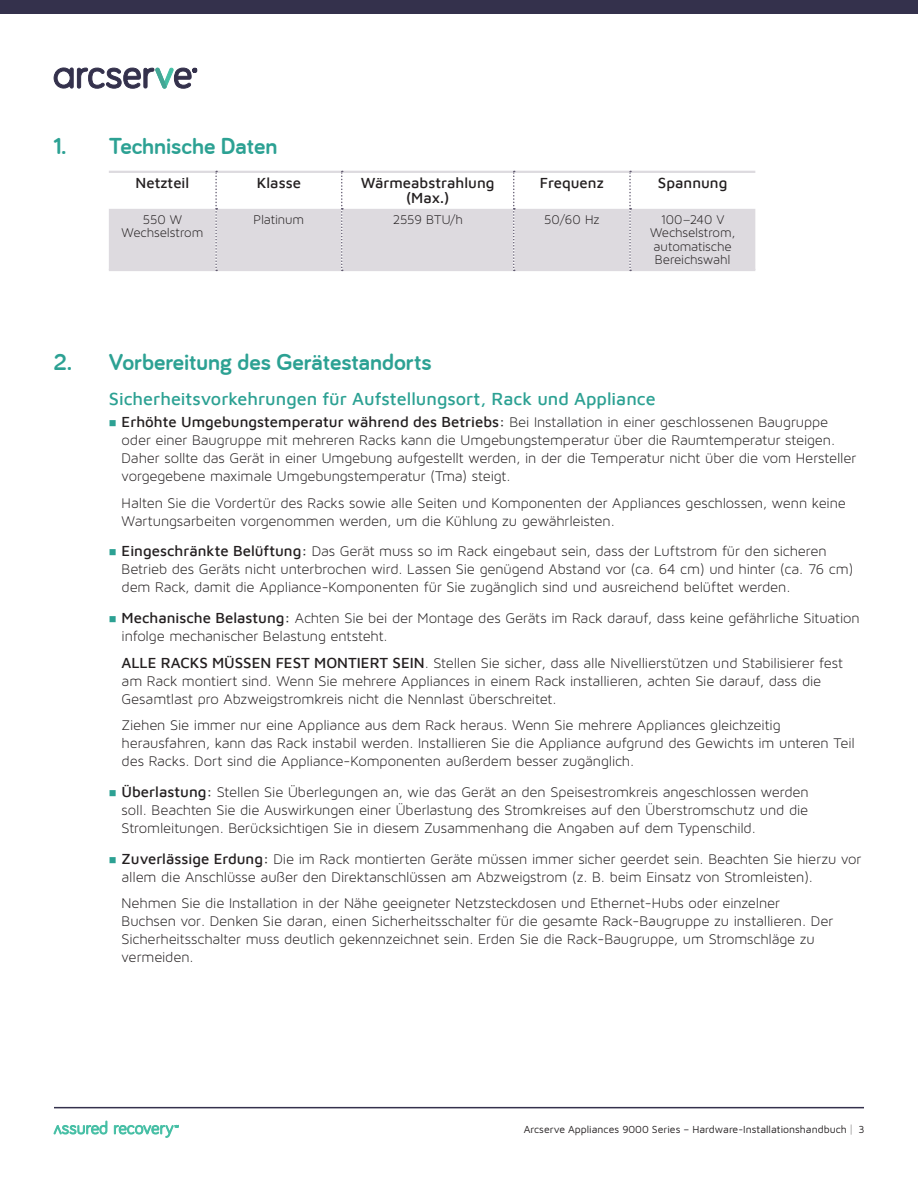
<style>
.page{position:relative;width:918px;height:1188px;background:#fff}
.page>*{position:absolute;margin:0;border:0;box-sizing:border-box;transform-origin:0 0}
.t1{font:700 24px "Bariol";color:#2ca193}
.t2{font:500 18px "Maven Pro";color:#2ca193}
.Body_IN{font:15px/18px "Maven Pro Light 300";letter-spacing:-.01em;color:#231f20}
.Table_Head_C{font:500 15px/15px "Maven Pro";color:#231f20;text-align:center}
.Table_Body_C{font:13.5px/13.5px "Maven Pro Light 300";letter-spacing:-.005em;color:#231f20;text-align:center}
.t3{font:10.5px "Maven Pro";color:#231f20}
.s1{font-family:"Maven Pro";font-weight:500}
.s2{font-family:"Bariol";font-weight:300}
</style>
<div class="page">
<div style="left:0;top:0;width:918px;height:14px;background:#34314c"></div>
<svg style="left:54px;top:68px;width:143px;height:20px"></svg>
<svg style="left:54px;top:1121px;width:124px;height:16px"></svg>
<hr style="left:54px;top:1107px;width:810px;height:1px;background:#34314c">
<svg style="left:109px;top:171px;width:646px;height:100px"></svg>
<h1 class="t1" style="left:54px;top:132px;width:225px">1. Technische Daten</h1>
<p class="Table_Head_C" style="left:136px;top:174px;width:55px">Netzteil</p>
<p class="Table_Head_C" style="left:257px;top:174px;width:46px">Klasse</p>
<p class="Table_Head_C" style="left:361px;top:174px;width:135px">Wärmeabstrahlung (Max.)</p>
<p class="Table_Head_C" style="left:540px;top:174px;width:65px">Frequenz</p>
<p class="Table_Head_C" style="left:658px;top:174px;width:71px">Spannung</p>
<p class="Table_Body_C" style="left:122px;top:212px;width:83px">550 W<br>Wechselstrom</p>
<p class="Table_Body_C" style="left:254px;top:212px;width:52px">Platinum</p>
<p class="Table_Body_C" style="left:393px;top:212px;width:72px">2559 BTU/h</p>
<p class="Table_Body_C" style="left:544px;top:212px;width:57px">50/60 Hz</p>
<p class="Table_Body_C" style="left:650px;top:212px;width:87px">100–240 V<br>Wechselstrom, automatische<br>Bereichswahl</p>
<h1 class="t1" style="left:54px;top:348px;width:380px">2. Vorbereitung des Gerätestandorts</h1>
<h2 class="t2" style="left:109px;top:386px;width:548px">Sicherheitsvorkehrungen für Aufstellungsort, Rack und Appliance</h2>
<p class="Body_IN" style="left:122px;top:413px;width:736px"><span class="s1">Erhöhte Umgebungstemperatur während des Betriebs:</span> Bei Installation in einer geschlossenen Baugruppe oder einer Baugruppe mit mehreren Racks kann die Umgebungstemperatur über die Raumtemperatur steigen.<br>Daher sollte das Gerät in einer Umgebung aufgestellt werden, in der die Temperatur nicht über die vom Hersteller vorgegebene maximale Umgebungstemperatur (Tma) steigt.</p>
<p class="Body_IN" style="left:122px;top:494px;width:726px">Halten Sie die Vordertür des Racks sowie alle Seiten und Komponenten der Appliances geschlossen, wenn keine<br>Wartungsarbeiten vorgenommen werden, um die Kühlung zu gewährleisten.</p>
<p class="Body_IN" style="left:122px;top:542px;width:733px"><span class="s1">Eingeschränkte Belüftung:</span> Das Gerät muss so im Rack eingebaut sein, dass der Luftstrom für den sicheren<br>Betrieb des Geräts nicht unterbrochen wird. Lassen Sie genügend Abstand vor (ca. 64 cm) und hinter (ca. 76 cm) dem Rack, damit die Appliance-Komponenten für Sie zugänglich sind und ausreichend belüftet werden.</p>
<p class="Body_IN" style="left:122px;top:609px;width:740px"><span class="s1">Mechanische Belastung:</span> Achten Sie bei der Montage des Geräts im Rack darauf, dass keine gefährliche Situation infolge mechanischer Belastung entsteht.</p>
<p class="Body_IN" style="left:122px;top:654px;width:723px"><span class="s1">ALLE RACKS MÜSSEN FEST MONTIERT SEIN</span>. Stellen Sie sicher, dass alle Nivellierstützen und Stabilisierer fest am Rack montiert sind. Wenn Sie mehrere Appliances in einem Rack installieren, achten Sie darauf, dass die<br>Gesamtlast pro Abzweigstromkreis nicht die Nennlast überschreitet.</p>
<p class="Body_IN" style="left:122px;top:716px;width:735px">Ziehen Sie immer nur eine Appliance aus dem Rack heraus. Wenn Sie mehrere Appliances gleichzeitig herausfahren, kann das Rack instabil werden. Installieren Sie die Appliance aufgrund des Gewichts im unteren Teil des Racks. Dort sind die Appliance-Komponenten außerdem besser zugänglich.</p>
<p class="Body_IN" style="left:122px;top:783px;width:689px;text-align:justify"><span class="s1">Überlastung:</span> Stellen Sie Überlegungen an, wie das Gerät an den Speisestromkreis angeschlossen werden soll. Beachten Sie die Auswirkungen einer Überlastung des Stromkreises auf den Überstromschutz und die Stromleitungen. Berücksichtigen Sie in diesem Zusammenhang die Angaben auf dem Typenschild.</p>
<p class="Body_IN" style="left:122px;top:850px;width:741px"><span class="s1">Zuverlässige Erdung:</span> Die im Rack montierten Geräte müssen immer sicher geerdet sein. Beachten Sie hierzu vor allem die Anschlüsse außer den Direktanschlüssen am Abzweigstrom (z. B. beim Einsatz von Stromleisten).</p>
<p class="Body_IN" style="left:122px;top:894px;width:713px">Nehmen Sie die Installation in der Nähe geeigneter Netzsteckdosen und Ethernet-Hubs oder einzelner Buchsen vor. Denken Sie daran, einen Sicherheitsschalter für die gesamte Rack-Baugruppe zu installieren. Der Sicherheitsschalter muss deutlich gekennzeichnet sein. Erden Sie die Rack-Baugruppe, um Stromschläge zu vermeiden.</p>
<p class="t3" style="left:524px;top:1122px;width:342px">Arcserve Appliances 9000 Series – Hardware-Installationshandbuch <span class="s2">|</span> 3</p>
</div>
